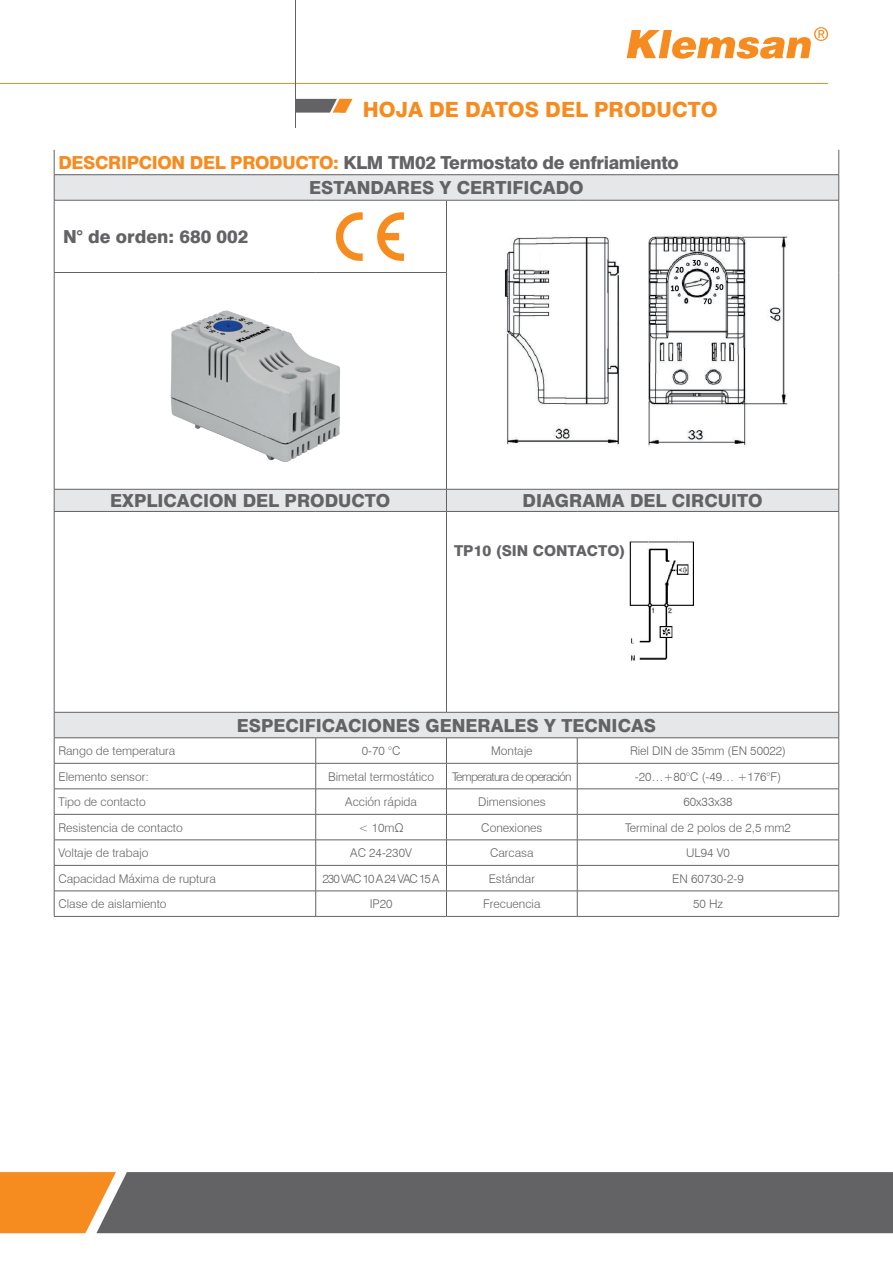
<style>
.page{position:relative;width:893px;height:1263px;background:#fff}
.page>*{position:absolute;margin:0;border:0;box-sizing:border-box;transform-origin:0 0}
.t1{font:800 21px "Swiss 721 BT";color:#f68b1f}
.t2{font:800 18px "Swiss 721 BT";color:#636366}
.t3{font:800 18px/25.5px "Swiss 721 BT";letter-spacing:-.02em;color:#636366}
.t4{font:800 15px "Swiss 721 BT";color:#636366}
.t5{font:300 12px "Swiss 721 BT";color:#636366}
.t6{font:300 12px "Swiss 721 BT";letter-spacing:-.06em;color:#636366}
.t7{font:300 12px "Swiss 721 BT";letter-spacing:-.08em;color:#636366}
.s1{color:#f68b1f}
</style>
<div class="page">
<svg style="left:297px;top:99px;width:55px;height:14px"></svg>
<hr style="left:0;top:83px;width:827px;height:1px;background:#f68b1f">
<hr style="left:296px;top:0;width:1px;height:128px;background:#636366">
<svg style="left:627px;top:27px;width:201px;height:32px"></svg>
<div style="left:54px;top:175px;width:785px;height:25px;background:#e6e7e9"></div>
<svg style="left:55px;top:711px;width:391px;height:205px"></svg>
<div style="left:54px;top:712px;width:785px;height:26px;background:#e6e7e9"></div>
<hr style="left:54px;top:512px;width:1px;height:200px;background:#636366">
<svg style="left:54px;top:713px;width:1px;height:203px"></svg>
<svg style="left:315px;top:738px;width:1px;height:178px"></svg>
<hr style="left:446px;top:512px;width:1px;height:200px;background:#636366">
<svg style="left:446px;top:738px;width:1px;height:178px"></svg>
<svg style="left:577px;top:738px;width:1px;height:178px"></svg>
<div style="left:54px;top:490px;width:785px;height:21px;background:#e6e7e9"></div>
<hr style="left:838px;top:512px;width:1px;height:200px;background:#636366">
<svg style="left:838px;top:713px;width:1px;height:203px"></svg>
<hr style="left:54px;top:511px;width:262px;height:1px;background:#636366">
<hr style="left:316px;top:511px;width:130px;height:1px;background:#636366">
<hr style="left:446px;top:511px;width:131px;height:1px;background:#636366">
<hr style="left:577px;top:511px;width:262px;height:1px;background:#636366">
<hr style="left:54px;top:737px;width:262px;height:1px;background:#636366">
<hr style="left:316px;top:737px;width:130px;height:1px;background:#636366">
<hr style="left:446px;top:737px;width:131px;height:1px;background:#636366">
<hr style="left:577px;top:737px;width:262px;height:1px;background:#636366">
<hr style="left:54px;top:272px;width:262px;height:1px;background:#636366">
<hr style="left:316px;top:272px;width:131px;height:1px;background:#636366">
<hr style="left:316px;top:489px;width:130px;height:1px;background:#636366">
<hr style="left:54px;top:712px;width:262px;height:1px;background:#636366">
<hr style="left:316px;top:712px;width:130px;height:1px;background:#636366">
<hr style="left:54px;top:763px;width:262px;height:1px;background:#636366">
<hr style="left:54px;top:788px;width:262px;height:1px;background:#636366">
<hr style="left:54px;top:814px;width:262px;height:1px;background:#636366">
<hr style="left:54px;top:840px;width:262px;height:1px;background:#636366">
<hr style="left:54px;top:865px;width:262px;height:1px;background:#636366">
<hr style="left:54px;top:891px;width:262px;height:1px;background:#636366">
<hr style="left:54px;top:916px;width:262px;height:1px;background:#636366">
<hr style="left:446px;top:489px;width:131px;height:1px;background:#636366">
<hr style="left:577px;top:489px;width:262px;height:1px;background:#636366">
<hr style="left:446px;top:712px;width:131px;height:1px;background:#636366">
<hr style="left:577px;top:712px;width:262px;height:1px;background:#636366">
<hr style="left:316px;top:763px;width:130px;height:1px;background:#636366">
<hr style="left:446px;top:763px;width:131px;height:1px;background:#636366">
<hr style="left:316px;top:788px;width:130px;height:1px;background:#636366">
<hr style="left:446px;top:788px;width:131px;height:1px;background:#636366">
<hr style="left:316px;top:814px;width:130px;height:1px;background:#636366">
<hr style="left:446px;top:814px;width:131px;height:1px;background:#636366">
<hr style="left:316px;top:840px;width:130px;height:1px;background:#636366">
<hr style="left:446px;top:840px;width:131px;height:1px;background:#636366">
<hr style="left:316px;top:865px;width:130px;height:1px;background:#636366">
<hr style="left:446px;top:865px;width:131px;height:1px;background:#636366">
<hr style="left:316px;top:891px;width:130px;height:1px;background:#636366">
<hr style="left:446px;top:891px;width:131px;height:1px;background:#636366">
<hr style="left:316px;top:916px;width:130px;height:1px;background:#636366">
<hr style="left:446px;top:916px;width:131px;height:1px;background:#636366">
<hr style="left:577px;top:763px;width:262px;height:1px;background:#636366">
<hr style="left:577px;top:788px;width:262px;height:1px;background:#636366">
<hr style="left:577px;top:814px;width:262px;height:1px;background:#636366">
<hr style="left:577px;top:840px;width:262px;height:1px;background:#636366">
<hr style="left:577px;top:865px;width:262px;height:1px;background:#636366">
<hr style="left:577px;top:891px;width:262px;height:1px;background:#636366">
<hr style="left:577px;top:916px;width:262px;height:1px;background:#636366">
<hr style="left:54px;top:200px;width:1px;height:72px;background:#636366">
<hr style="left:54px;top:273px;width:1px;height:216px;background:#636366">
<hr style="left:446px;top:200px;width:1px;height:72px;background:#636366">
<hr style="left:838px;top:200px;width:1px;height:72px;background:#636366">
<hr style="left:446px;top:273px;width:1px;height:216px;background:#636366">
<hr style="left:838px;top:272px;width:1px;height:217px;background:#636366">
<hr style="left:54px;top:174px;width:262px;height:1px;background:#636366">
<svg style="left:54px;top:150px;width:1px;height:50px"></svg>
<hr style="left:316px;top:174px;width:130px;height:1px;background:#636366">
<hr style="left:446px;top:174px;width:131px;height:1px;background:#636366">
<hr style="left:577px;top:174px;width:262px;height:1px;background:#636366">
<svg style="left:838px;top:150px;width:1px;height:50px"></svg>
<hr style="left:54px;top:200px;width:262px;height:1px;background:#636366">
<hr style="left:316px;top:200px;width:130px;height:1px;background:#636366">
<hr style="left:446px;top:200px;width:131px;height:1px;background:#636366">
<hr style="left:577px;top:200px;width:262px;height:1px;background:#636366">
<div style="left:0;top:1172px;width:96px;height:61px;background:#f68b1f"></div>
<div style="left:96px;top:1172px;width:797px;height:61px;background:#636366"></div>
<img style="left:504px;top:234px;width:284px;height:213px">
<img style="left:629px;top:541px;width:65px;height:120px">
<svg style="left:377px;top:212px;width:27px;height:49px"></svg>
<svg style="left:335px;top:212px;width:28px;height:49px"></svg>
<img style="left:54px;top:283px;width:365px;height:207px">
<h1 class="t1" style="left:363px;top:97px;width:356px">HOJA DE DATOS DEL PRODUCTO</h1>
<h2 class="t3" style="left:309px;top:150px;width:371px;text-indent:-251px"><span class="s1">DESCRIPCION DEL PRODUCTO:</span> KLM TM02 Termostato de enfriamiento<br>ESTANDARES Y CERTIFICADO</h2>
<h2 class="t2" style="left:63px;top:226px;width:187px">N° de orden: 680 002</h2>
<h2 class="t2" style="left:110px;top:490px;width:282px">EXPLICACION DEL PRODUCTO</h2>
<h2 class="t2" style="left:523px;top:490px;width:242px">DIAGRAMA DEL CIRCUITO</h2>
<p class="t4" style="left:454px;top:542px;width:173px">TP10 (SIN CONTACTO)</p>
<h2 class="t2" style="left:237px;top:714px;width:421px">ESPECIFICACIONES GENERALES Y TECNICAS</h2>
<p class="t5" style="left:58px;top:743px;width:118px">Rango de temperatura</p>
<p class="t5" style="left:362px;top:743px;width:40px">0-70 °C</p>
<p class="t5" style="left:491px;top:743px;width:43px">Montaje</p>
<p class="t5" style="left:630px;top:743px;width:158px">Riel DIN de 35mm (EN 50022)</p>
<p class="t5" style="left:58px;top:769px;width:92px">Elemento sensor:</p>
<p class="t5" style="left:328px;top:769px;width:108px">Bimetal termostático</p>
<p class="t6" style="left:452px;top:769px;width:121px">Temperatura de operación</p>
<p class="t5" style="left:635px;top:769px;width:148px">-20…+80°C (-49… +176°F)</p>
<p class="t5" style="left:58px;top:794px;width:89px">Tipo de contacto</p>
<p class="t5" style="left:345px;top:794px;width:73px">Acción rápida</p>
<p class="t5" style="left:478px;top:794px;width:69px">Dimensiones</p>
<p class="t5" style="left:683px;top:794px;width:51px">60x33x38</p>
<p class="t5" style="left:58px;top:820px;width:126px">Resistencia de contacto</p>
<p class="t5" style="left:358px;top:820px;width:47px">&lt; 10mΩ</p>
<p class="t5" style="left:481px;top:820px;width:63px">Conexiones</p>
<p class="t5" style="left:625px;top:820px;width:167px">Terminal de 2 polos de 2,5 mm2</p>
<p class="t5" style="left:58px;top:846px;width:91px">Voltaje de trabajo</p>
<p class="t5" style="left:350px;top:846px;width:63px">AC 24-230V</p>
<p class="t5" style="left:490px;top:846px;width:45px">Carcasa</p>
<p class="t5" style="left:686px;top:846px;width:45px">UL94 V0</p>
<p class="t5" style="left:58px;top:871px;width:159px">Capacidad Máxima de ruptura</p>
<p class="t7" style="left:322px;top:871px;width:119px">230 VAC 10 A 24 VAC 15 A</p>
<p class="t5" style="left:489px;top:871px;width:48px">Estándar</p>
<p class="t5" style="left:672px;top:871px;width:73px">EN 60730-2-9</p>
<p class="t5" style="left:58px;top:897px;width:110px">Clase de aislamiento</p>
<p class="t5" style="left:370px;top:897px;width:24px">IP20</p>
<p class="t5" style="left:483px;top:897px;width:59px">Frecuencia</p>
<p class="t5" style="left:693px;top:897px;width:31px">50 Hz</p>
</div>
